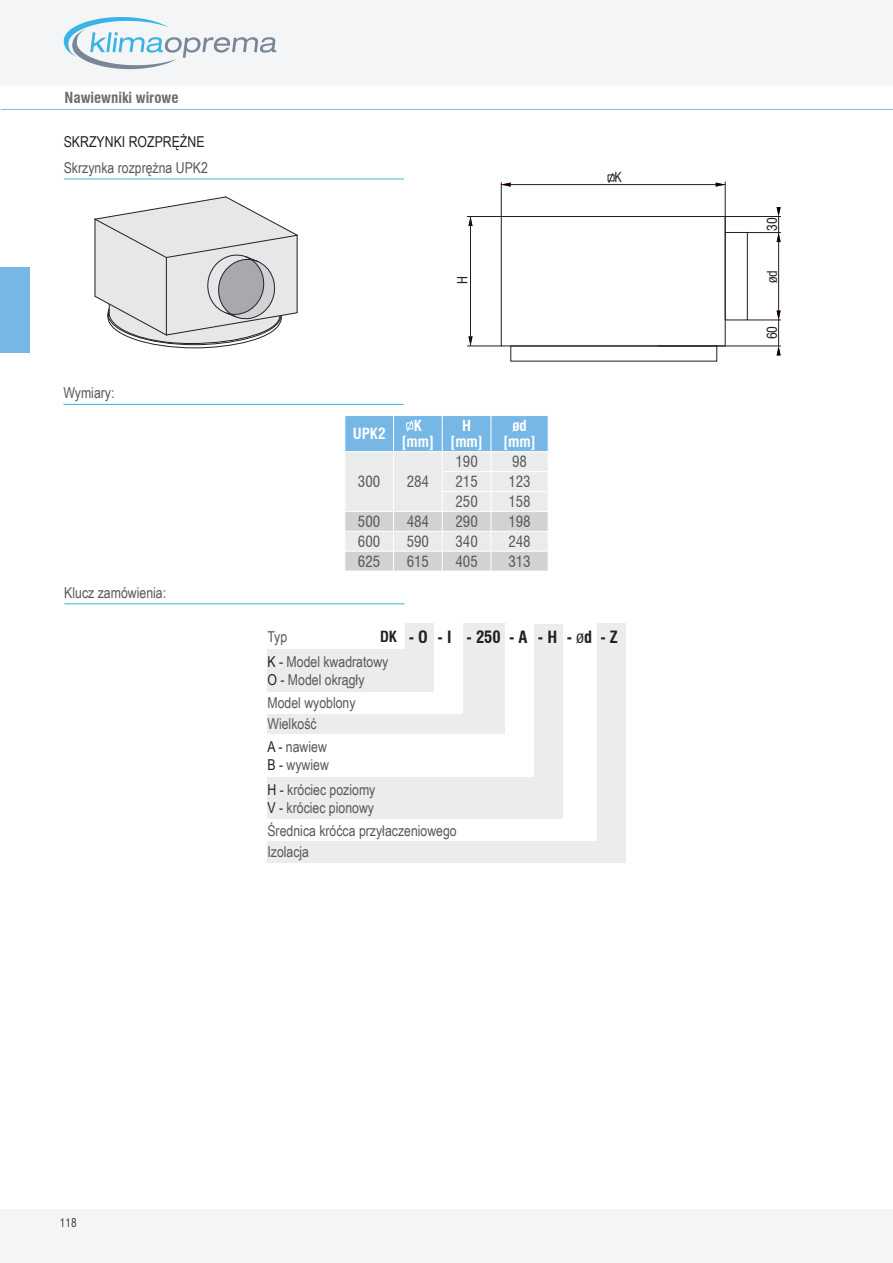
<style>
.page{position:relative;width:893px;height:1263px;background:#fff}
.page>*{position:absolute;margin:0;border:0;box-sizing:border-box;transform-origin:0 0}
.t1{font:700 condensed 16.5px "Swiss 721 BT";color:#231f20}
.t2{font:15px "Arial Narrow";color:#57585a}
.t3{font:condensed 15px "Swiss 721 BT";color:#57585a}
.t4{font:700 condensed 15px "Swiss 721 BT";color:#fff}
.t5{font:15px "Arial Narrow";color:#231f20}
.t6{font:700 condensed 15px "Swiss 721 BT";color:#6c6d70}
.t7{font:700 condensed 15px "Swiss 721 BT";color:#231f20}
.t8{font:condensed 13.65px "Swiss 721 BT";color:#231f20}
.t9{font:300 condensed 12px "Swiss 721 BT";color:#231f20}
.s1{color:#231f20}
.s2{font-weight:400}
</style>
<div class="page">
<div style="left:0;top:268px;width:29px;height:85px;background:#76b7e5"></div>
<div style="left:0;top:1209px;width:893px;height:54px;background:#f4f5f6"></div>
<div style="left:0;top:0;width:893px;height:85px;background:#f4f5f6"></div>
<svg style="left:64px;top:17px;width:212px;height:52px"></svg>
<hr style="left:1px;top:109px;width:892px;height:1px;background:#77b7e4">
<hr style="left:64px;top:603px;width:340px;height:1px;background:#3eb3e3">
<svg style="left:345px;top:416px;width:203px;height:155px;background:#cadae4"></svg>
<svg style="left:95px;top:197px;width:203px;height:151px"></svg>
<div style="left:501px;top:216px;width:224px;height:130px;border:1px solid #231f20"></div>
<hr style="left:501px;top:183px;width:1px;height:33px;background:#231f20">
<hr style="left:725px;top:182px;width:1px;height:52px;background:#231f20">
<hr style="left:501px;top:184px;width:224px;height:1px;background:#231f20">
<svg style="left:716px;top:183px;width:9px;height:4px"></svg>
<svg style="left:501px;top:183px;width:10px;height:4px"></svg>
<hr style="left:747px;top:232px;width:34px;height:1px;background:#231f20">
<hr style="left:658px;top:346px;width:123px;height:1px;background:#231f20">
<hr style="left:747px;top:320px;width:34px;height:1px;background:#231f20">
<hr style="left:778px;top:216px;width:1px;height:130px;background:#231f20">
<svg style="left:777px;top:233px;width:4px;height:9px"></svg>
<svg style="left:777px;top:311px;width:4px;height:9px"></svg>
<div style="left:725px;top:232px;width:23px;height:88px;border:1px solid #231f20"></div>
<hr style="left:721px;top:216px;width:60px;height:1px;background:#231f20">
<svg style="left:777px;top:207px;width:4px;height:9px"></svg>
<svg style="left:777px;top:346px;width:4px;height:9px"></svg>
<hr style="left:467px;top:216px;width:34px;height:1px;background:#231f20">
<hr style="left:467px;top:346px;width:34px;height:1px;background:#231f20">
<svg style="left:468px;top:219px;width:5px;height:7px"></svg>
<svg style="left:468px;top:336px;width:5px;height:10px"></svg>
<hr style="left:470px;top:216px;width:1px;height:130px;background:#231f20">
<svg style="left:608px;top:173px;width:6px;height:10px"></svg>
<hr style="left:64px;top:179px;width:340px;height:1px;background:#3eb3e3">
<hr style="left:63px;top:404px;width:341px;height:1px;background:#3eb3e3">
<div style="left:463px;top:624px;width:42px;height:89px;background:#ececee"></div>
<div style="left:267px;top:713px;width:238px;height:22px;background:#ececee"></div>
<div style="left:534px;top:624px;width:29px;height:153px;background:#ececee"></div>
<div style="left:597px;top:624px;width:28px;height:217px;background:#ececee"></div>
<div style="left:267px;top:777px;width:296px;height:43px;background:#ececee"></div>
<div style="left:267px;top:841px;width:358px;height:21px;background:#ececee"></div>
<div style="left:405px;top:624px;width:29px;height:68px;background:#ececee"></div>
<div style="left:267px;top:649px;width:138px;height:43px;background:#ececee"></div>
<p class="t6" style="left:65px;top:89px;width:115px">Nawiewniki wirowe</p>
<p class="t5" style="left:64px;top:131px;width:142px">SKRZYNKI ROZPRĘŻNE</p>
<p class="t2" style="left:64px;top:156px;width:146px">Skrzynka rozprężna UPK2</p>
<p class="t2" style="left:63px;top:382px;width:53px">Wymiary:</p>
<p class="t2" style="left:64px;top:581px;width:103px">Klucz zamówienia:</p>
<p class="t8" style="left:614px;top:169px;width:9px">K</p>
<p class="t8" style="left:764px;top:231px;width:15px;rotate:-90deg">30</p>
<p class="t8" style="left:454px;top:284px;width:9px;rotate:-90deg">H</p>
<p class="t8" style="left:764px;top:283px;width:15px;rotate:-90deg">ød</p>
<p class="t4" style="left:353px;top:425px;width:34px">UPK2</p>
<p class="t4" style="left:414px;top:417px;width:10px">K</p>
<p class="t4" style="left:402px;top:433px;width:34px">[mm]</p>
<p class="t3" style="left:358px;top:473px;width:24px">300</p>
<p class="t3" style="left:407px;top:473px;width:24px">284</p>
<p class="t4" style="left:462px;top:417px;width:10px">H</p>
<p class="t4" style="left:450px;top:433px;width:34px">[mm]</p>
<p class="t4" style="left:512px;top:417px;width:16px">ød</p>
<p class="t4" style="left:503px;top:433px;width:34px">[mm]</p>
<p class="t3" style="left:455px;top:453px;width:24px">190</p>
<p class="t3" style="left:512px;top:453px;width:16px">98</p>
<p class="t3" style="left:455px;top:473px;width:24px">215</p>
<p class="t3" style="left:508px;top:473px;width:24px">123</p>
<p class="t3" style="left:455px;top:493px;width:24px">250</p>
<p class="t3" style="left:508px;top:493px;width:24px">158</p>
<p class="t3" style="left:358px;top:513px;width:24px">500</p>
<p class="t3" style="left:407px;top:513px;width:24px">484</p>
<p class="t3" style="left:455px;top:513px;width:24px">290</p>
<p class="t3" style="left:508px;top:513px;width:24px">198</p>
<p class="t3" style="left:358px;top:532px;width:24px">600</p>
<p class="t3" style="left:407px;top:532px;width:24px">590</p>
<p class="t3" style="left:455px;top:532px;width:24px">340</p>
<p class="t3" style="left:508px;top:532px;width:24px">248</p>
<p class="t3" style="left:358px;top:552px;width:24px">625</p>
<p class="t3" style="left:407px;top:552px;width:24px">615</p>
<p class="t3" style="left:455px;top:552px;width:24px">405</p>
<p class="t3" style="left:508px;top:552px;width:24px">313</p>
<p class="t1" style="left:409px;top:627px;width:21px">- O</p>
<p class="t2" style="left:267px;top:626px;width:21px">Typ</p>
<p class="t7" style="left:380px;top:628px;width:19px">DK</p>
<p class="t1" style="left:466px;top:627px;width:36px">- 250</p>
<p class="t1" style="left:437px;top:627px;width:15px">- I</p>
<p class="t2" style="left:267px;top:651px;width:122px"><span class="s1">K -</span> Model kwadratowy</p>
<p class="t2" style="left:267px;top:669px;width:99px"><span class="s1">O -</span> Model okrągły</p>
<p class="t2" style="left:267px;top:692px;width:90px">Model wyoblony</p>
<p class="t2" style="left:267px;top:713px;width:51px">Wielkość</p>
<p class="t2" style="left:267px;top:736px;width:61px"><span class="s1">A -</span> nawiew</p>
<p class="t2" style="left:267px;top:754px;width:63px"><span class="s1">B -</span> wywiew</p>
<p class="t2" style="left:267px;top:779px;width:109px"><span class="s1">H -</span> króciec poziomy</p>
<p class="t2" style="left:267px;top:797px;width:108px"><span class="s1">V -</span> króciec pionowy</p>
<p class="t2" style="left:267px;top:819px;width:191px">Średnica króćca przyłaczeniowego</p>
<p class="t2" style="left:267px;top:841px;width:43px">Izolacja</p>
<p class="t1" style="left:509px;top:627px;width:20px">- A</p>
<p class="t1" style="left:538px;top:627px;width:21px">- H</p>
<p class="t1" style="left:567px;top:627px;width:27px">- <span class="s2">ø</span>d</p>
<p class="t1" style="left:600px;top:627px;width:19px">- Z</p>
<p class="t8" style="left:764px;top:339px;width:15px;rotate:-90deg">60</p>
<p class="t9" style="left:60px;top:1215px;width:18px">118</p>
</div>
